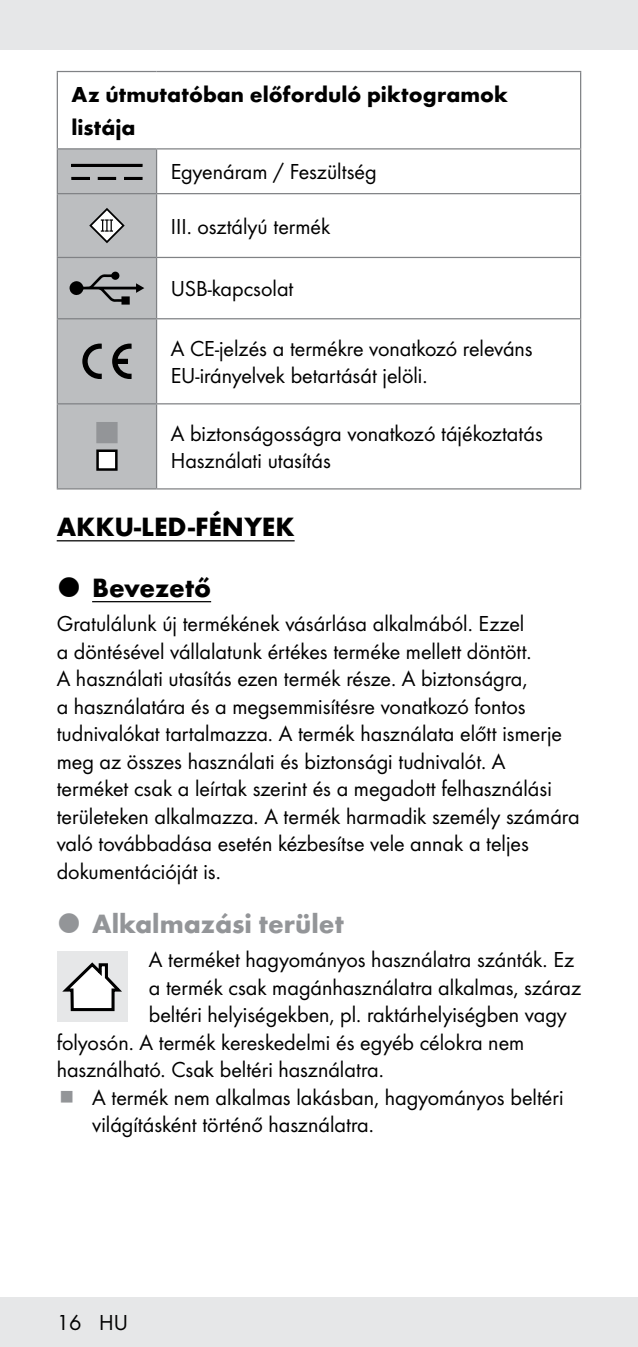
<style>
.page{position:relative;width:638px;height:1347px;background:#fff}
.page>*{position:absolute;margin:0;border:0;box-sizing:border-box;transform-origin:0 0}
.t1{font:700 27.5px "Futura";color:#000}
.t2{font:700 27.5px "Futura";color:#939598}
.t3{font:22.5px/27.5px "Futura Boo";color:#000}
.t4{font:700 22.5px/32.5px "Futura";color:#000}
</style>
<div class="page">
<div style="left:0;top:1297px;width:638px;height:49px;background:#e6e7e8"></div>
<div style="left:0;top:0;width:638px;height:50px;background:#e6e7e8"></div>
<hr style="left:57px;top:540px;width:238px;height:1px;background:#000">
<hr style="left:92px;top:601px;width:119px;height:1px;background:#000">
<hr style="left:157px;top:257px;width:424px;height:1px;background:#808285">
<hr style="left:580px;top:258px;width:1px;height:60px;background:#808285">
<hr style="left:157px;top:318px;width:424px;height:1px;background:#808285">
<hr style="left:580px;top:319px;width:1px;height:84px;background:#808285">
<hr style="left:57px;top:72px;width:1px;height:76px;background:#808285">
<hr style="left:57px;top:71px;width:100px;height:1px;background:#808285">
<hr style="left:157px;top:71px;width:424px;height:1px;background:#808285">
<hr style="left:580px;top:72px;width:1px;height:76px;background:#808285">
<hr style="left:57px;top:148px;width:100px;height:1px;background:#808285">
<hr style="left:157px;top:148px;width:424px;height:1px;background:#808285">
<hr style="left:580px;top:149px;width:1px;height:44px;background:#808285">
<hr style="left:157px;top:193px;width:424px;height:1px;background:#808285">
<hr style="left:580px;top:194px;width:1px;height:63px;background:#808285">
<hr style="left:157px;top:403px;width:424px;height:1px;background:#808285">
<hr style="left:580px;top:404px;width:1px;height:84px;background:#808285">
<hr style="left:157px;top:488px;width:424px;height:1px;background:#808285">
<svg style="left:57px;top:149px;width:100px;height:340px;background:#afb1b3"></svg>
<div style="left:96px;top:422px;width:22px;height:21px;background:#939598;border:2px solid #939598"></div>
<div style="left:98px;top:451px;width:18px;height:18px;background:#fff"></div>
<div style="left:96px;top:449px;width:22px;height:22px;border:2px solid #000"></div>
<div style="left:57px;top:951px;width:71px;height:71px;background:#e6e7e8"></div>
<svg style="left:62px;top:962px;width:60px;height:50px"></svg>
<p class="t4" style="left:71px;top:77px;width:438px">Az útmutatóban előforduló piktogramok listája</p>
<p class="t3" style="left:171px;top:157px;width:207px">Egyenáram / Feszültség</p>
<p class="t3" style="left:171px;top:211px;width:161px">III. osztályú termék</p>
<p class="t3" style="left:171px;top:274px;width:124px">USB-kapcsolat</p>
<p class="t3" style="left:171px;top:333px;width:364px">A CE-jelzés a termékre vonatkozó releváns<br>EU-irányelvek betartását jelöli.</p>
<p class="t3" style="left:171px;top:418px;width:374px">A biztonságosságra vonatkozó tájékoztatás<br>Használati utasítás</p>
<p class="t1" style="left:57px;top:506px;width:239px">AKKU-LED-FÉNYEK</p>
<p class="t1" style="left:92px;top:567px;width:120px">Bevezető</p>
<p class="t3" style="left:57px;top:609px;width:524px">Gratulálunk új termékének vásárlása alkalmából. Ezzel<br>a döntésével vállalatunk értékes terméke mellett döntött.<br>A használati utasítás ezen termék része. A biztonságra,<br>a használatára és a megsemmisítésre vonatkozó fontos tudnivalókat tartalmazza. A termék használata előtt ismerje meg az összes használati és biztonsági tudnivalót. A terméket csak a leírtak szerint és a megadott felhasználási területeken alkalmazza. A termék harmadik személy számára való továbbadása esetén kézbesítse vele annak a teljes dokumentációját is.</p>
<p class="t2" style="left:92px;top:903px;width:253px">Alkalmazási terület</p>
<p class="t3" style="left:149px;top:944px;width:427px">A terméket hagyományos használatra szánták. Ez</p>
<p class="t3" style="left:149px;top:972px;width:434px">a termék csak magánhasználatra alkalmas, száraz</p>
<p class="t3" style="left:149px;top:999px;width:419px">beltéri helyiségekben, pl. raktárhelyiségben vagy</p>
<p class="t3" style="left:57px;top:1027px;width:469px">folyosón. A termék kereskedelmi és egyéb célokra nem</p>
<p class="t3" style="left:57px;top:1054px;width:326px">használható. Csak beltéri használatra.</p>
<p class="t3" style="left:92px;top:1082px;width:473px">A termék nem alkalmas lakásban, hagyományos beltéri</p>
<p class="t3" style="left:92px;top:1109px;width:280px">világításként történő használatra.</p>
<p class="t3" style="left:57px;top:1307px;width:73px">16 HU</p>
</div>
